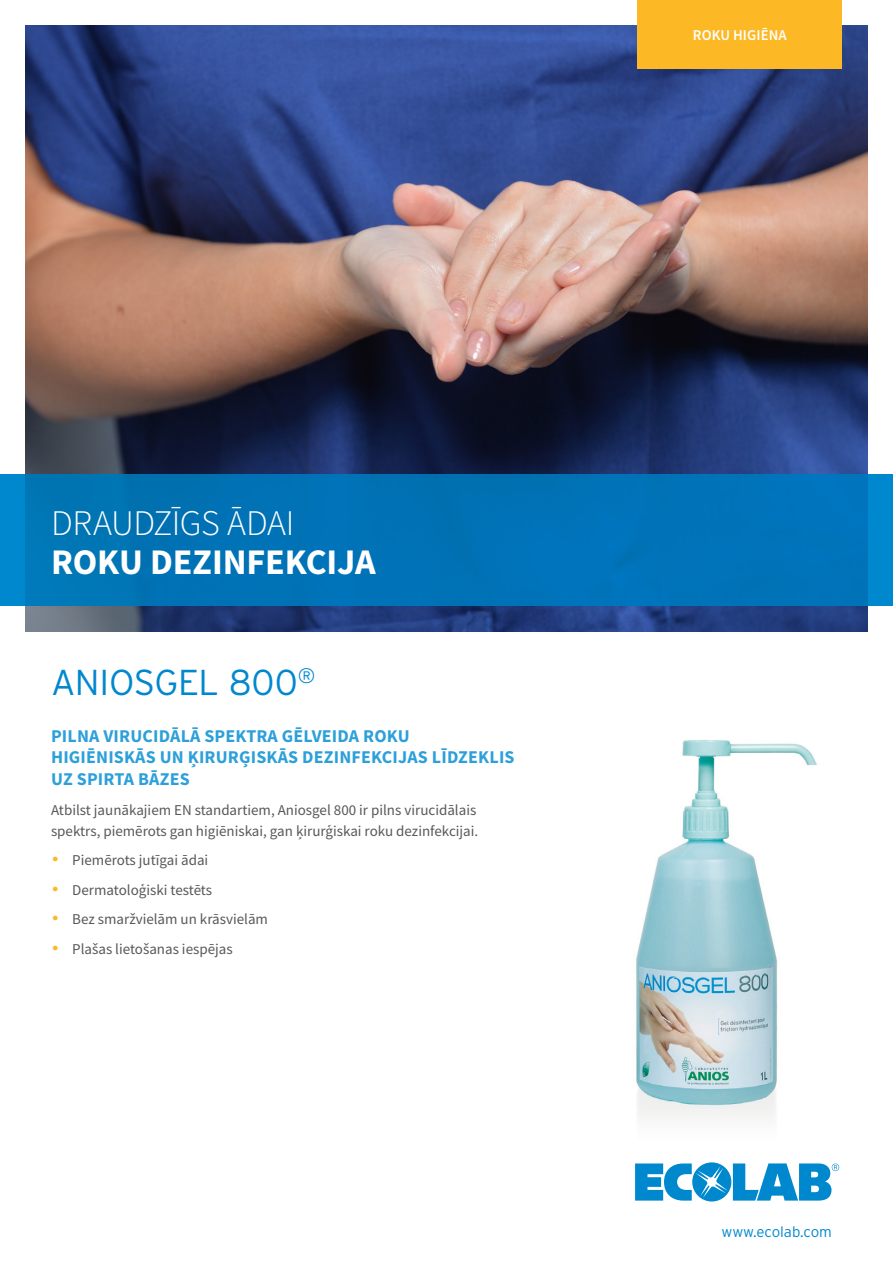
<style>
.page{position:relative;width:893px;height:1263px;background:#fff}
.page>*{position:absolute;margin:0;border:0;box-sizing:border-box;transform-origin:0 0}
.Headline{font:700 36px/39px "Source Sans Pro";letter-spacing:-.005em;color:#fff}
.Product_Name{font:300 36px "Interstate";letter-spacing:-.005em;color:#0088ce}
.Sub_headline{font:700 18px/21.6px "Source Sans Pro";letter-spacing:.01em;color:#2da0da}
.Sub_headline-2{font:15px/21px "Source Sans Pro";color:#57585a}
.t1{font:300 15px "Interstate";color:#0088ce}
.t2{font:600 15px "Source Sans Pro";letter-spacing:.005em;color:#fff}
.s1{font-weight:300}
.s2{color:#fcb825}
</style>
<div class="page">
<img style="left:26px;top:26px;width:841px;height:605px">
<div style="left:638px;top:0;width:204px;height:68px;background:#fcb825"></div>
<div style="left:0;top:474px;width:893px;height:132px;background:#0073b8"></div>
<img style="left:636px;top:740px;width:181px;height:378px">
<svg style="left:635px;top:1162px;width:204px;height:39px"></svg>
<p class="t2" style="left:693px;top:25px;width:95px">ROKU HIGIĒNA</p>
<p class="Headline" style="left:51px;top:503px;width:326px"><span class="s1">DRAUDZĪGS ĀDAI<br></span>ROKU DEZINFEKCIJA</p>
<p class="Product_Name" style="left:51px;top:662px;width:266px">ANIOSGEL 800<sup>®</sup></p>
<p class="Sub_headline" style="left:51px;top:725px;width:465px">PILNA VIRUCIDĀLĀ SPEKTRA GĒLVEIDA ROKU<br>HIGIĒNISKĀS UN ĶIRURĢISKĀS DEZINFEKCIJAS LĪDZEKLIS<br>UZ SPIRTA BĀZES</p>
<p class="Sub_headline-2" style="left:51px;top:799px;width:429px">Atbilst jaunākajiem EN standartiem, Aniosgel 800 ir pilns virucidālais spektrs, piemērots gan higiēniskai, gan ķirurģiskai roku dezinfekcijai.</p>
<p class="Sub_headline-2" style="left:51px;top:849px;width:159px"><span class="s2">•</span> Piemērots jutīgai ādai</p>
<p class="Sub_headline-2" style="left:51px;top:879px;width:163px"><span class="s2">•</span> Dermatoloģiski testēts</p>
<p class="Sub_headline-2" style="left:51px;top:908px;width:219px"><span class="s2">•</span> Bez smaržvielām un krāsvielām</p>
<p class="Sub_headline-2" style="left:51px;top:938px;width:183px"><span class="s2">•</span> Plašas lietošanas iespējas</p>
<p class="t1" style="left:721px;top:1224px;width:112px">www.ecolab.com</p>
</div>
